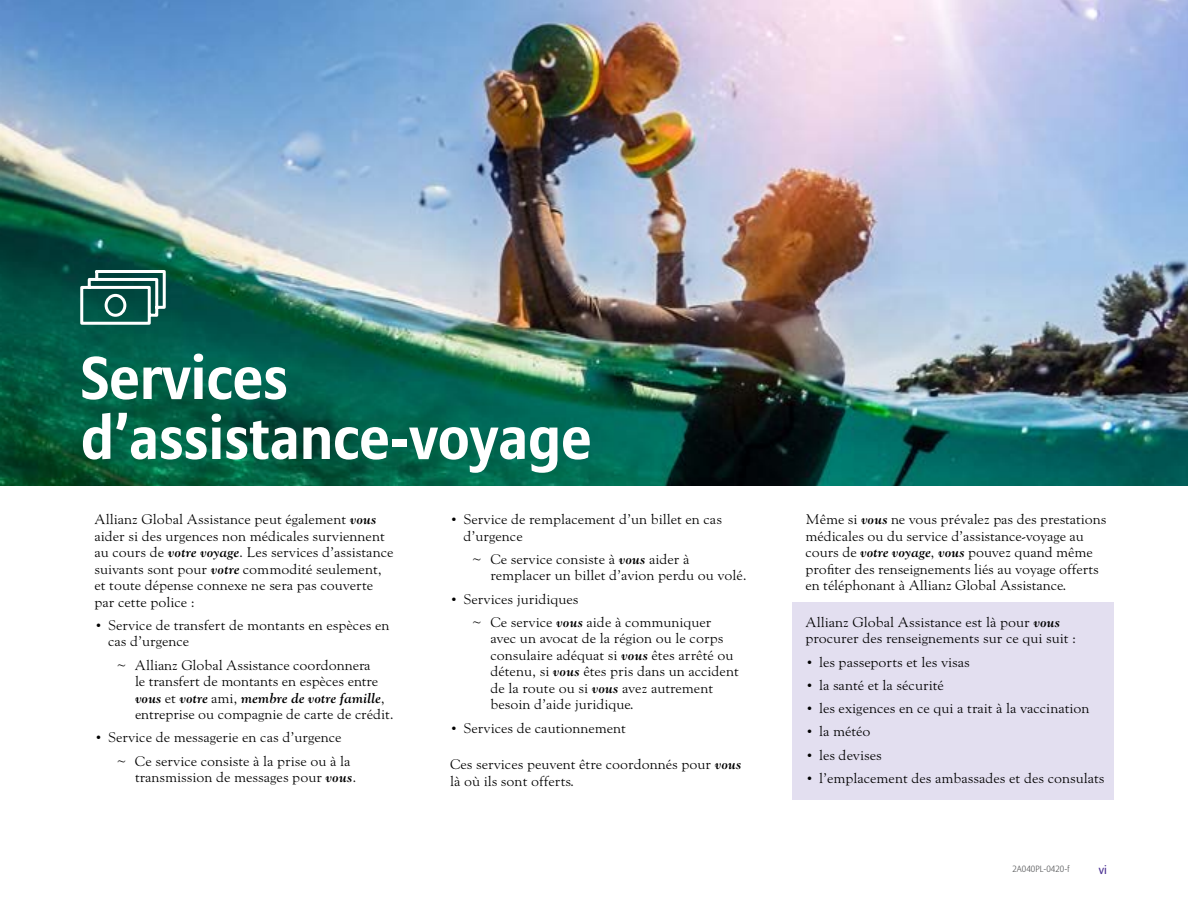
<style>
.page{position:relative;width:1188px;height:918px;background:#fff}
.page>*{position:absolute;margin:0;border:0;box-sizing:border-box;transform-origin:0 0}
.t1{font:700 60px/60px "Allianz Sans";color:#fff}
.body{font:14.25px/16.5px "Goudy Old Style";color:#000}
.alpha_list{font:14.25px/16.5px "Goudy Old Style";color:#000}
.t2{font:12px "Allianz Sans";color:#492f92}
.t3{font:300 9px "Allianz Sans";color:#58595b}
.s1{font-family:"Goudy";font-weight:700;font-style:italic}
</style>
<div class="page">
<img style="left:0;top:0;width:1188px;height:486px">
<div style="left:792px;top:602px;width:322px;height:58px;background:#e3dff0"></div>
<div style="left:792px;top:642px;width:322px;height:41px;background:#e3dff0"></div>
<div style="left:792px;top:665px;width:322px;height:41px;background:#e3dff0"></div>
<div style="left:792px;top:688px;width:322px;height:42px;background:#e3dff0"></div>
<div style="left:792px;top:712px;width:322px;height:41px;background:#e3dff0"></div>
<div style="left:792px;top:735px;width:322px;height:41px;background:#e3dff0"></div>
<div style="left:792px;top:758px;width:322px;height:42px;background:#e3dff0"></div>
<svg style="left:79px;top:269px;width:88px;height:57px"></svg>
<p class="t1" style="left:81px;top:347px;width:512px">Services d’assistance-voyage</p>
<p class="body" style="left:94px;top:511px;width:300px">Allianz Global Assistance peut également <span class="s1">vous </span>aider si des urgences non médicales surviennent au cours de <span class="s1">votre voyage</span>. Les services d’assistance suivants sont pour <span class="s1">votre</span> commodité seulement, et toute dépense connexe ne sera pas couverte par cette police :</p>
<p class="body" style="left:108px;top:617px;width:283px;text-indent:-12px">• Service de transfert de montants en espèces en cas d’urgence</p>
<p class="alpha_list" style="left:135px;top:656px;width:260px;text-indent:-18px">~ Allianz Global Assistance coordonnera<br>le transfert de montants en espèces entre <span class="s1">vous</span> et <span class="s1">votre</span> ami, <span class="s1">membre de votre famille</span>, entreprise ou compagnie de carte de crédit.</p>
<p class="body" style="left:96px;top:729px;width:247px">• Service de messagerie en cas d’urgence</p>
<p class="alpha_list" style="left:135px;top:752px;width:223px;text-indent:-18px">~ Ce service consiste à la prise ou à la transmission de messages pour <span class="s1">vous</span>.</p>
<p class="body" style="left:464px;top:511px;width:260px;text-indent:-12px">• Service de remplacement d’un billet en cas d’urgence</p>
<p class="alpha_list" style="left:490px;top:551px;width:258px;text-indent:-18px">~ Ce service consiste à <span class="s1">vous</span> aider à remplacer un billet d’avion perdu ou volé.</p>
<p class="body" style="left:452px;top:590px;width:129px">• Services juridiques</p>
<p class="alpha_list" style="left:490px;top:614px;width:250px;text-indent:-18px">~ Ce service <span class="s1">vous</span> aide à communiquer avec un avocat de la région ou le corps consulaire adéquat si <span class="s1">vous</span> êtes arrêté ou détenu, si <span class="s1">vous</span> êtes pris dans un accident de la route ou si <span class="s1">vous</span> avez autrement besoin d’aide juridique.</p>
<p class="body" style="left:452px;top:719px;width:176px">• Services de cautionnement</p>
<p class="body" style="left:450px;top:756px;width:293px">Ces services peuvent être coordonnés pour <span class="s1">vous </span>là où ils sont offerts.</p>
<p class="body" style="left:806px;top:511px;width:302px">Même si <span class="s1">vous</span> ne vous prévalez pas des prestations médicales ou du service d’assistance-voyage au cours de <span class="s1">votre voyage</span>, <span class="s1">vous</span> pouvez quand même profiter des renseignements liés au voyage offerts en téléphonant à Allianz Global Assistance.</p>
<p class="body" style="left:806px;top:614px;width:272px">Allianz Global Assistance est là pour <span class="s1">vous </span>procurer des renseignements sur ce qui suit :</p>
<p class="body" style="left:807px;top:653px;width:164px">• les passeports et les visas</p>
<p class="body" style="left:807px;top:677px;width:138px">• la santé et la sécurité</p>
<p class="body" style="left:807px;top:700px;width:284px">• les exigences en ce qui a trait à la vaccination</p>
<p class="body" style="left:807px;top:723px;width:65px">• la météo</p>
<p class="body" style="left:807px;top:746px;width:76px">• les devises</p>
<p class="body" style="left:807px;top:770px;width:299px">• l’emplacement des ambassades et des consulats</p>
<p class="t3" style="left:1012px;top:863px;width:59px">2A040PL-0420-f</p>
<p class="t2" style="left:1099px;top:863px;width:10px">vi</p>
</div>
